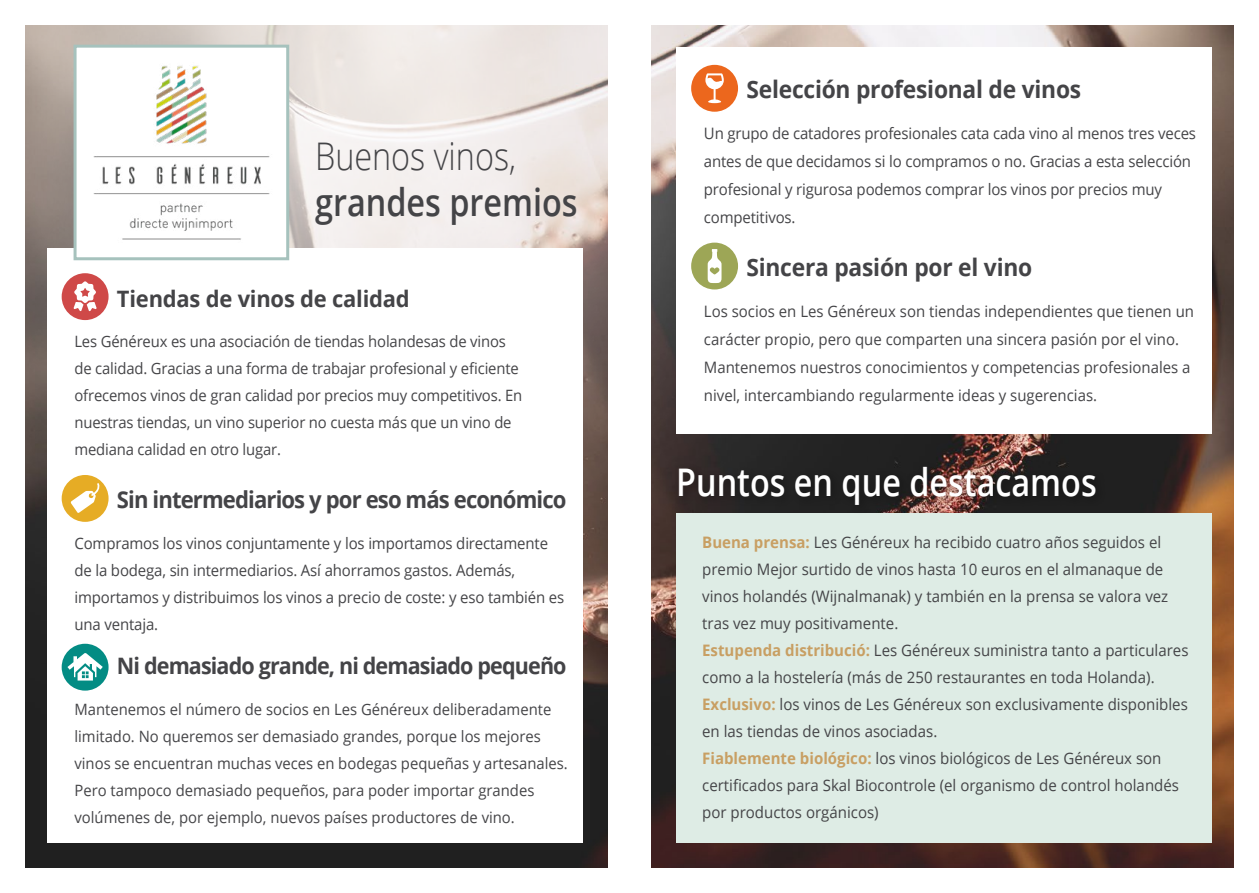
<style>
.page{position:relative;width:1259px;height:893px;background:#fff}
.page>*{position:absolute;margin:0;border:0;box-sizing:border-box;transform-origin:0 0}
.t1{font:600 38.1px "Open Sans";color:#fff;scale:.85 1}
.t2{font:600 38.1px "Open Sans";color:#444447;scale:.85 1}
.t3{font:300 38.1px "Open Sans";color:#444447;scale:.85 1}
.t4{font:700 24px "Open Sans";letter-spacing:-.01em;color:#444447;scale:.95 1}
.t5{font:700 23.25px "Open Sans";letter-spacing:-.04em;color:#444447;scale:.95 1}
.t6{font:700 22.65px "Open Sans";letter-spacing:-.04em;color:#444447;scale:.95 1}
.t7{font:700 22.65px "Open Sans";letter-spacing:-.01em;color:#444447}
.t8{font:15.75px/27px "Open Sans";color:#444447;scale:.95 1}
.t9{font:15.6px/27px "Open Sans";color:#444447;scale:.95 1}
.s1{font-weight:700;color:#c89f63}
</style>
<div class="page">
<img style="left:26px;top:26px;width:1207px;height:841px">
<div style="left:47px;top:249px;width:536px;height:594px;background:#fff"></div>
<img style="left:78px;top:49px;width:207px;height:200px">
<div style="left:74px;top:45px;width:215px;height:215px;border:3px solid #a6c2bd"></div>
<div style="left:62px;top:273px;width:47px;height:47px;background:#cf4948;border-radius:50%"></div>
<svg style="left:73px;top:281px;width:24px;height:30px"></svg>
<div style="left:62px;top:475px;width:47px;height:47px;background:#e6ac25;border-radius:50%"></div>
<svg style="left:71px;top:483px;width:28px;height:30px"></svg>
<div style="left:62px;top:644px;width:47px;height:47px;background:#038c84;border-radius:50%"></div>
<svg style="left:67px;top:653px;width:36px;height:27px"></svg>
<div style="left:676px;top:47px;width:536px;height:387px;background:#fff"></div>
<div style="left:676px;top:513px;width:536px;height:330px;background:#deece5"></div>
<div style="left:691px;top:65px;width:47px;height:47px;background:#ec671d;border-radius:50%"></div>
<svg style="left:705px;top:73px;width:19px;height:30px"></svg>
<div style="left:691px;top:243px;width:47px;height:46px;background:#9da656;border-radius:50%"></div>
<svg style="left:707px;top:249px;width:14px;height:34px"></svg>
<div style="left:674px;top:461px;width:432px;height:55px;background:#000;opacity:.35"></div>
<div style="left:608px;top:0;width:43px;height:893px;background:#fff"></div>
<h1 class="t3" style="left:315px;top:130px;width:238px">Buenos vinos,</h1>
<h1 class="t2" style="left:315px;top:176px;width:310px">grandes premios</h1>
<h3 class="t7" style="left:117px;top:282px;width:294px">Tiendas de vinos de calidad</h3>
<p class="t9" style="left:74px;top:328px;width:473px">Les Généreux es una asociación de tiendas holandesas de vinos de calidad. Gracias a una forma de trabajar profesional y eficiente ofrecemos vinos de gran calidad por precios muy competitivos. En nuestras tiendas, un vino superior no cuesta más que un vino de mediana calidad en otro lugar.</p>
<h3 class="t5" style="left:117px;top:483px;width:475px">Sin intermediarios y por eso más económico</h3>
<p class="t8" style="left:74px;top:529px;width:517px">Compramos los vinos conjuntamente y los importamos directamente de la bodega, sin intermediarios. Así ahorramos gastos. Además, importamos y distribuimos los vinos a precio de coste: y eso también es una ventaja.</p>
<h3 class="t6" style="left:117px;top:650px;width:475px">Ni demasiado grande, ni demasiado pequeño</h3>
<p class="t9" style="left:74px;top:695px;width:521px">Mantenemos el número de socios en Les Généreux deliberadamente limitado. No queremos ser demasiado grandes, porque los mejores vinos se encuentran muchas veces en bodegas pequeñas y artesanales.<br>Pero tampoco demasiado pequeños, para poder importar grandes volúmenes de, por ejemplo, nuevos países productores de vino.</p>
<h2 class="t4" style="left:746px;top:73px;width:354px">Selección profesional de vinos</h2>
<p class="t8" style="left:704px;top:119px;width:519px;line-height:27.8px">Un grupo de catadores profesionales cata cada vino al menos tres veces antes de que decidamos si lo compramos o no. Gracias a esta selección profesional y rigurosa podemos comprar los vinos por precios muy competitivos.</p>
<h2 class="t4" style="left:746px;top:250px;width:302px">Sincera pasión por el vino</h2>
<p class="t8" style="left:704px;top:297px;width:517px;line-height:27.8px">Los socios en Les Généreux son tiendas independientes que tienen un carácter propio, pero que comparten una sincera pasión por el vino.<br>Mantenemos nuestros conocimientos y competencias profesionales a nivel, intercambiando regularmente ideas y sugerencias.</p>
<h1 class="t1" style="left:676px;top:456px;width:496px">Puntos en que destacamos</h1>
<p class="t8" style="left:702px;top:528px;width:513px"><span class="s1">Buena prensa:</span> Les Généreux ha recibido cuatro años seguidos el premio Mejor surtido de vinos hasta 10 euros en el almanaque de vinos holandés (Wijnalmanak) y también en la prensa se valora vez tras vez muy positivamente.<br><span class="s1">Estupenda distribució:</span> Les Généreux suministra tanto a particulares como a la hostelería (más de 250 restaurantes en toda Holanda).<br><span class="s1">Exclusivo:</span> los vinos de Les Généreux son exclusivamente disponibles en las tiendas de vinos asociadas.<br><span class="s1">Fiablemente biológico:</span> los vinos biológicos de Les Généreux son certificados para Skal Biocontrole (el organismo de control holandés por productos orgánicos)</p>
</div>
